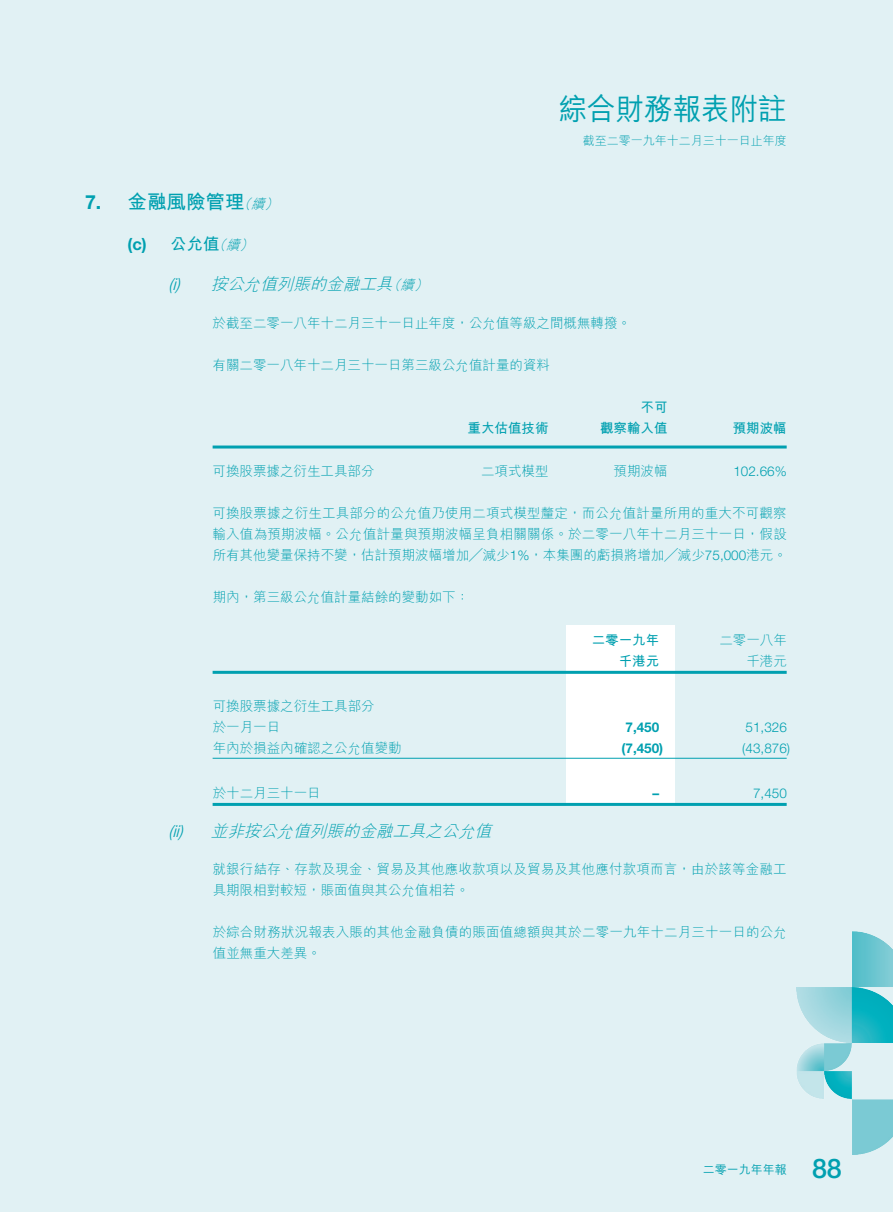
<style>
.page{position:relative;width:893px;height:1212px;background:#e1f1f4}
.page>*{position:absolute;margin:0;border:0;box-sizing:border-box;transform-origin:0 0}
.t1{font:500 30px "M Hei HK";color:#00a0b0;scale:.95 1}
.t2{font:500 27px "Helvetica Neue LT Std";color:#00a0b0}
.t3{font:700 19.5px "M Hei HK";color:#00a0b0}
.t4{font:700 19.5px "Helvetica Neue LT Std";color:#00a0b0}
.t5{font:italic 300 16.5px "M Hei HK";color:#00a0b0}
.t6{font:italic 300 16.5px "Helvetica Neue LT Std";color:#00a0b0}
.t7{font:700 16.5px "M Hei HK";color:#00a0b0}
.t8{font:700 16.5px "Helvetica Neue LT Std";color:#00a0b0}
.t9{font:300 13.5px/21px "M Hei HK";color:#00a0b0}
.t10{font:300 13.5px "Helvetica Neue LT Std";color:#00a0b0}
.t11{font:700 13.5px "M Hei HK";color:#00a0b0}
.t12{font:700 13.5px "Helvetica Neue LT Std";color:#00a0b0}
.t13{font:italic 300 13.5px "M Hei HK";color:#00a0b0}
.t14{font:300 12px "M Hei HK";color:#00a0b0}
.t15{font:500 12px "M Hei HK";color:#00a0b0}
.s1{font-family:"Helvetica Neue LT Std"}
</style>
<div class="page">
<img style="left:797px;top:931px;width:96px;height:223px">
<div style="left:567px;top:625px;width:108px;height:180px;background:#fff"></div>
<hr style="left:213px;top:445px;width:574px;height:3px;background:#00a0b0">
<hr style="left:213px;top:671px;width:574px;height:3px;background:#00a0b0">
<hr style="left:213px;top:758px;width:574px;height:1px;background:#00a0b0">
<hr style="left:213px;top:803px;width:574px;height:3px;background:#00a0b0">
<h3 class="t4" style="left:85px;top:190px;width:18px">7.</h3>
<h3 class="t3" style="left:128px;top:187px;width:118px">金融風險管理</h3>
<p class="t13" style="left:251px;top:197px;width:19px">續</p>
<p class="t13" style="left:238px;top:197px;width:19px">（</p>
<p class="t13" style="left:265px;top:197px;width:19px">(</p>
<p class="t8" style="left:128px;top:233px;width:21px">)c(</p>
<p class="t7" style="left:170px;top:232px;width:51px">公允值</p>
<p class="t13" style="left:226px;top:238px;width:19px">續</p>
<p class="t13" style="left:213px;top:238px;width:19px">（</p>
<p class="t13" style="left:240px;top:238px;width:19px">(</p>
<p class="t6" style="left:168px;top:274px;width:14px">) i(</p>
<p class="t5" style="left:211px;top:276px;width:187px">按公允值列賬的金融工具</p>
<p class="t13" style="left:401px;top:278px;width:19px">續</p>
<p class="t13" style="left:387px;top:278px;width:19px">（</p>
<p class="t13" style="left:414px;top:278px;width:19px">(</p>
<h1 class="t1" style="left:559px;top:88px;width:241px">綜合財務報表附註</h1>
<p class="t14" style="left:583px;top:134px;width:206px">截至二零一九年十二月三十一日止年度</p>
<p class="t9" style="left:213px;top:312px;width:420px">於截至二零一八年十二月三十一日止年度，公允值等級之間概無轉撥。</p>
<p class="t9" style="left:213px;top:354px;width:339px">有關二零一八年十二月三十一日第三級公允值計量的資料</p>
<p class="t11" style="left:641px;top:397px;width:28px">不可</p>
<p class="t11" style="left:468px;top:418px;width:82px">重大估值技術</p>
<p class="t11" style="left:600px;top:418px;width:69px">觀察輸入值</p>
<p class="t11" style="left:733px;top:418px;width:55px">預期波幅</p>
<p class="t9" style="left:614px;top:461px;width:55px">預期波幅</p>
<p class="t9" style="left:481px;top:461px;width:69px">二項式模型</p>
<p class="t9" style="left:213px;top:461px;width:163px">可換股票據之衍生工具部分</p>
<p class="t9" style="left:213px;top:503px;width:576px;text-align:justify">可換股票據之衍生工具部分的公允值乃使用二項式模型釐定，而公允值計量所用的重大不可觀察輸入值為預期波幅。公允值計量與預期波幅呈負相關關係。於二零一八年十二月三十一日，假設所有其他變量保持不變，估計預期波幅增加╱減少<span class="s1">1%</span>，本集團的虧損將增加╱減少<span class="s1">75,000</span>港元。</p>
<p class="t9" style="left:213px;top:587px;width:258px">期內，第三級公允值計量結餘的變動如下：</p>
<p class="t9" style="left:719px;top:629px;width:69px">二零一八年</p>
<p class="t10" style="left:733px;top:463px;width:55px">102.66%</p>
<p class="t11" style="left:592px;top:630px;width:69px">二零一九年</p>
<p class="t6" style="left:168px;top:820px;width:17px">)i i(</p>
<p class="t11" style="left:619px;top:651px;width:42px">千港元</p>
<p class="t9" style="left:746px;top:650px;width:42px">千港元</p>
<p class="t9" style="left:213px;top:695px;width:163px">可換股票據之衍生工具部分</p>
<p class="t9" style="left:213px;top:716px;width:69px">於一月一日</p>
<p class="t12" style="left:625px;top:718px;width:35px">7,450</p>
<p class="t10" style="left:746px;top:718px;width:43px">51,326</p>
<p class="t9" style="left:213px;top:737px;width:190px">年內於損益內確認之公允值變動</p>
<p class="t12" style="left:621px;top:739px;width:43px">)7,450(</p>
<p class="t10" style="left:742px;top:739px;width:49px">)43,876(</p>
<p class="t9" style="left:213px;top:782px;width:109px">於十二月三十一日</p>
<p class="t5" style="left:211px;top:822px;width:286px">並非按公允值列賬的金融工具之公允值</p>
<p class="t12" style="left:652px;top:784px;width:8px">–</p>
<p class="t10" style="left:753px;top:784px;width:35px">7,450</p>
<p class="t9" style="left:213px;top:859px;width:576px">就銀行結存、存款及現金、貿易及其他應收款項以及貿易及其他應付款項而言，由於該等金融工具期限相對較短，賬面值與其公允值相若。</p>
<p class="t9" style="left:213px;top:922px;width:576px">於綜合財務狀況報表入賬的其他金融負債的賬面值總額與其於二零一九年十二月三十一日的公允值並無重大差異。</p>
<p class="t15" style="left:703px;top:1161px;width:86px">二零一九年年報</p>
<h2 class="t2" style="left:812px;top:1152px;width:31px">88</h2>
</div>
